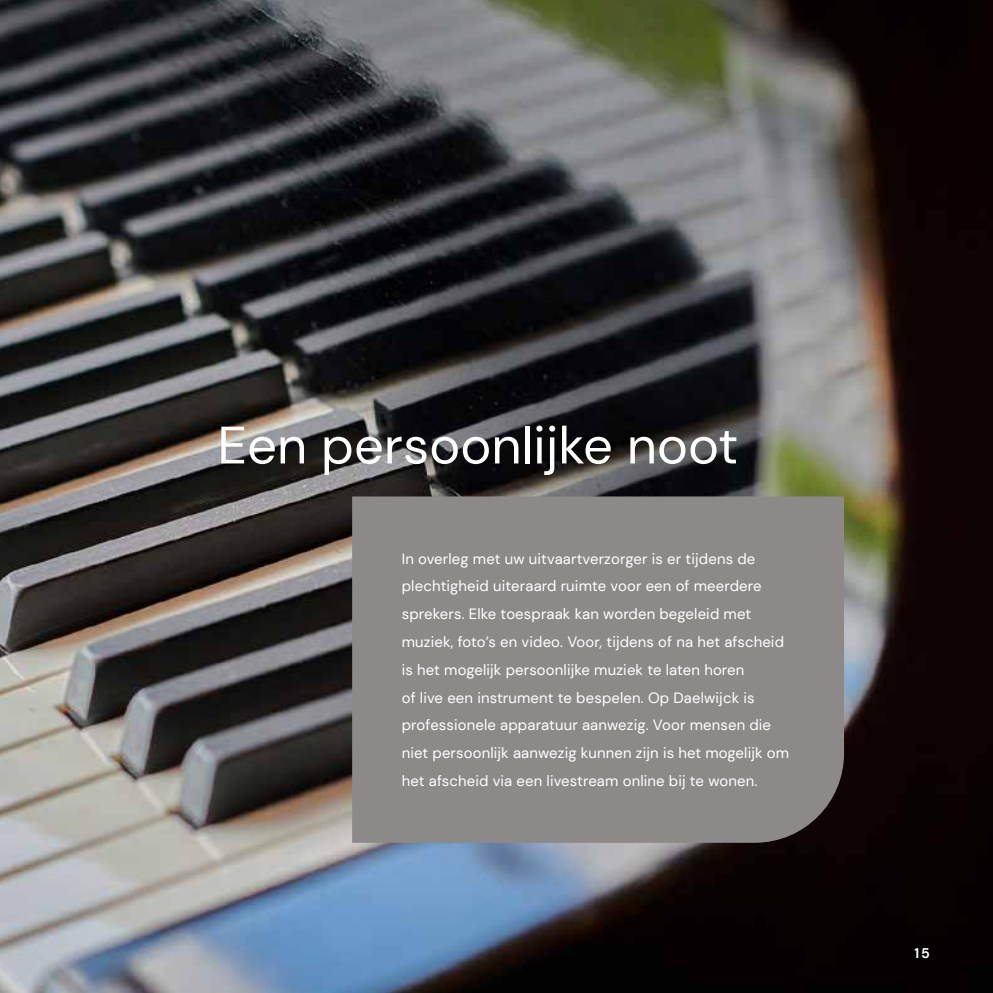
<style>
.page{position:relative;width:993px;height:993px;background:#fff}
.page>*{position:absolute;margin:0;border:0;box-sizing:border-box;transform-origin:0 0}
.t1{font:52.5px "DM Sans";color:#fff}
.t2{font:14.88px/27.8px "DM Sans";letter-spacing:.01em;color:#fff}
.t3{font:700 14px "DM Sans";color:#fff}
</style>
<div class="page">
<img style="left:0;top:0;width:992px;height:992px">
<div style="left:352px;top:496px;width:491px;height:346px;background:#8e8989"></div>
<h1 class="t1" style="left:217px;top:412px;width:522px">Een persoonlijke noot</h1>
<p class="t2" style="left:401px;top:544px;width:389px">In overleg met uw uitvaartverzorger is er tijdens de plechtigheid uiteraard ruimte voor een of meerdere sprekers. Elke toespraak kan worden begeleid met muziek, foto’s en video. Voor, tijdens of na het afscheid is het mogelijk persoonlijke muziek te laten horen<br>of live een instrument te bespelen. Op Daelwijck is professionele apparatuur aanwezig. Voor mensen die niet persoonlijk aanwezig kunnen zijn is het mogelijk om het afscheid via een livestream online bij te wonen.</p>
<p class="t3" style="left:914px;top:944px;width:17px">15</p>
</div>
